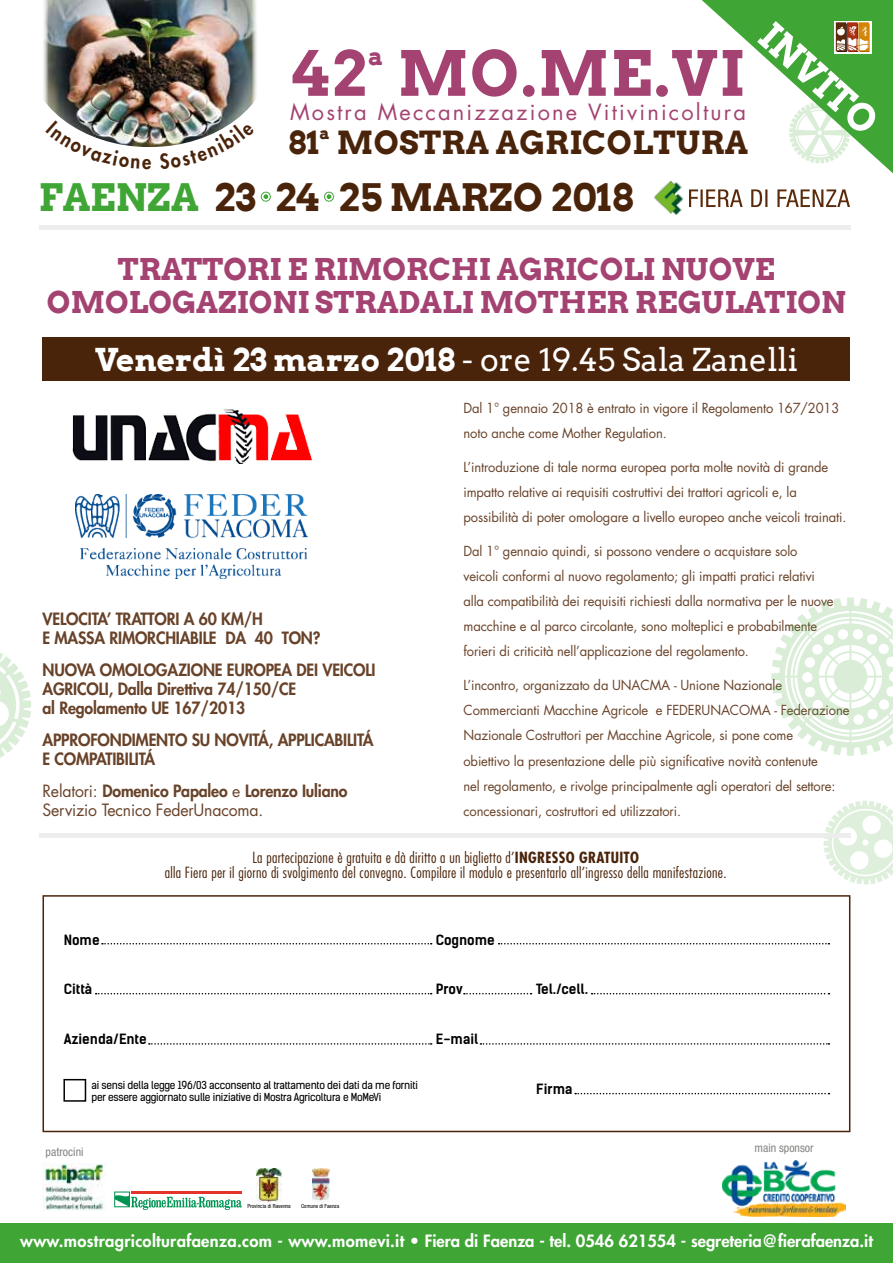
<style>
.page{position:relative;width:893px;height:1263px;background:#fff}
.page>*{position:absolute;margin:0;border:0;box-sizing:border-box;transform-origin:0 0}
.t1{font:700 61.95px "Arvo";letter-spacing:.025em;color:#a44271}
.t2{font:700 37.95px "Arvo";color:#4a240a}
.t3{font:700 37.5px "Arvo";color:#fff}
.t4{font:700 31.8px "Arvo";letter-spacing:.01em;color:#4a240a}
.t5{font:31.5px "Arvo";color:#fff}
.t6{font:700 30px/33px "Arvo";color:#a44271;text-align:center}
.t7{font:700 24.75px "Arvo";color:#a44271}
.t8{font:21.75px "Futura Std";letter-spacing:.1em;color:#a44271}
.t9{font:700 16.8px "Arvo";color:#4a240a}
.t10{font:800 16.5px/19px "Futura Std";letter-spacing:-.01em;color:#684229;scale:.96 1}
.t11{font:800 16.5px "Futura Std";color:#fff}
.t12{font:16.5px/19px "Futura Std";letter-spacing:-.01em;color:#684229;scale:.96 1}
.t13{font:300 condensed 15px/15px "Futura";letter-spacing:.02em;color:#4a240a;text-align:center}
.t14{font:13.5px/25.2px "Futura Std";letter-spacing:-.01em;color:#684229;scale:.96 1}
.t15{font:700 13.5px "Kelson Sans";color:#000}
.t16{font:condensed 11.85px "Helvetica Neue";color:#858482}
.t17{font:10.5px/12px "Kelson Sans";letter-spacing:-.02em;color:#000}
.t18{font:condensed 5.55px "Helvetica Neue";color:#000}
.s1{color:#3fa535}
.s2{color:#fff}
.s3{font-weight:700}
.s4{font-weight:800}
</style>
<div class="page">
<div style="left:0;top:1223px;width:893px;height:40px;background:#3fa535"></div>
<img style="left:43px;top:1163px;width:63px;height:47px">
<svg style="left:114px;top:1191px;width:128px;height:19px"></svg>
<img style="left:312px;top:1168px;width:18px;height:33px">
<img style="left:256px;top:1169px;width:25px;height:32px">
<div style="left:39px;top:225px;width:811px;height:5px;background:#ededed"></div>
<svg style="left:771px;top:597px;width:122px;height:159px"></svg>
<svg style="left:823px;top:801px;width:70px;height:83px"></svg>
<svg style="left:0;top:652px;width:31px;height:106px"></svg>
<svg style="left:261px;top:192px;width:10px;height:10px"></svg>
<svg style="left:324px;top:192px;width:10px;height:10px"></svg>
<img style="left:654px;top:181px;width:29px;height:34px">
<svg style="left:689px;top:189px;width:161px;height:18px"></svg>
<img style="left:43px;top:0;width:214px;height:147px">
<svg style="left:702px;top:0;width:191px;height:173px"></svg>
<img style="left:723px;top:1160px;width:123px;height:56px">
<img style="left:76px;top:494px;width:232px;height:84px">
<div style="left:43px;top:337px;width:807px;height:44px;background:#4a240a"></div>
<img style="left:72px;top:409px;width:240px;height:55px">
<div style="left:43px;top:895px;width:807px;height:237px;border:2px solid #4a240a"></div>
<svg style="left:102px;top:943px;width:330px;height:1px"></svg>
<svg style="left:499px;top:943px;width:330px;height:1px"></svg>
<svg style="left:96px;top:993px;width:336px;height:1px"></svg>
<svg style="left:464px;top:993px;width:68px;height:1px"></svg>
<svg style="left:592px;top:993px;width:237px;height:1px"></svg>
<svg style="left:149px;top:1043px;width:283px;height:2px"></svg>
<svg style="left:480px;top:1043px;width:349px;height:2px"></svg>
<div style="left:63px;top:1079px;width:23px;height:23px;border:2px solid #000"></div>
<svg style="left:575px;top:1093px;width:254px;height:1px"></svg>
<div style="left:39px;top:833px;width:811px;height:5px;background:#ededed"></div>
<img style="left:46px;top:120px;width:105px;height:27px">
<img style="left:159px;top:123px;width:96px;height:24px">
<h1 class="t1" style="left:292px;top:35px;width:76px">42</h1>
<h3 class="t7" style="left:368px;top:40px;width:17px">a</h3>
<h1 class="t1" style="left:398px;top:35px;width:348px">MO.ME.VI</h1>
<h3 class="t4" style="left:288px;top:122px;width:33px">81</h3>
<p class="t9" style="left:320px;top:122px;width:12px">a</p>
<h3 class="t4" style="left:337px;top:122px;width:413px">MOSTRA AGRICOLTURA</h3>
<h3 class="t8" style="left:290px;top:98px;width:457px">Mostra Meccanizzazione Vitivinicoltura</h3>
<h3 class="t3" style="left:780px;top:13px;width:146px;rotate:42deg">INVITO</h3>
<h2 class="t2" style="left:39px;top:174px;width:596px"><span class="s1">FAENZA</span> 23<span class="s2">•</span>24<span class="s2">•</span>25 MARZO 2018</h2>
<h3 class="t6" style="left:47px;top:252px;width:800px">TRATTORI E RIMORCHI AGRICOLI NUOVE<br>OMOLOGAZIONI STRADALI MOTHER REGULATION</h3>
<h3 class="t5" style="left:95px;top:340px;width:704px"><span class="s3">Venerdì 23 marzo 2018</span> - ore 19.45 Sala Zanelli</h3>
<p class="t10" style="left:43px;top:609px;width:291px">VELOCITA’ TRATTORI A 60 KM/H<br>E MASSA RIMORCHIABILE DA 40 TON?</p>
<p class="t10" style="left:43px;top:660px;width:348px">NUOVA OMOLOGAZIONE EUROPEA DEI VEICOLI<br>AGRICOLI, Dalla Direttiva 74/150/CE<br>al Regolamento UE 167/2013</p>
<p class="t10" style="left:43px;top:730px;width:346px">APPROFONDIMENTO SU NOVITÁ, APPLICABILITÁ<br>E COMPATIBILITÁ</p>
<p class="t12" style="left:43px;top:781px;width:319px">Relatori: <span class="s4">Domenico Papaleo</span> e <span class="s4">Lorenzo Iuliano<br></span>Servizio Tecnico FederUnacoma.</p>
<p class="t14" style="left:463px;top:396px;width:393px">Dal 1° gennaio 2018 è entrato in vigore il Regolamento 167/2013 noto anche come Mother Regulation.</p>
<p class="t14" style="left:463px;top:454px;width:400px">L’introduzione di tale norma europea porta molte novità di grande impatto relative ai requisiti costruttivi dei trattori agricoli e, la possibilità di poter omologare a livello europeo anche veicoli trainati.</p>
<p class="t14" style="left:463px;top:538px;width:387px">Dal 1° gennaio quindi, si possono vendere o acquistare solo veicoli conformi al nuovo regolamento; gli impatti pratici relativi alla compatibilità dei requisiti richiesti dalla normativa per le nuove macchine e al parco circolante, sono molteplici e probabilmente forieri di criticità nell’applicazione del regolamento.</p>
<p class="t14" style="left:463px;top:673px;width:404px">L’incontro, organizzato da UNACMA - Unione Nazionale Commercianti Macchine Agricole e FEDERUNACOMA - Federazione Nazionale Costruttori per Macchine Agricole, si pone come<br>obiettivo la presentazione delle più significative novità contenute<br>nel regolamento, e rivolge principalmente agli operatori del settore: concessionari, costruttori ed utilizzatori.</p>
<p class="t13" style="left:165px;top:849px;width:563px">La partecipazione è gratuita e dà diritto a un biglietto d’<span class="s3">INGRESSO GRATUITO<br></span>alla Fiera per il giorno di svolgimento del convegno. Compilare il modulo e presentarlo all’ingresso della manifestazione.</p>
<p class="t15" style="left:64px;top:931px;width:37px">Nome</p>
<p class="t15" style="left:436px;top:931px;width:60px">Cognome</p>
<p class="t15" style="left:64px;top:981px;width:30px">Città</p>
<p class="t15" style="left:436px;top:981px;width:28px">Prov</p>
<p class="t15" style="left:536px;top:981px;width:53px">Tel./cell.</p>
<p class="t15" style="left:64px;top:1031px;width:84px">Azienda/Ente</p>
<p class="t15" style="left:436px;top:1031px;width:44px">E-mail</p>
<p class="t15" style="left:536px;top:1081px;width:38px">Firma</p>
<p class="t17" style="left:91px;top:1079px;width:328px">ai sensi della legge 196/03 acconsento al trattamento dei dati da me forniti per essere aggiornato sulle iniziative di Mostra Agricoltura e MoMeVi</p>
<p class="t16" style="left:46px;top:1144px;width:39px">patrocini</p>
<p class="t18" style="left:247px;top:1202px;width:45px">Provincia di Ravenna</p>
<p class="t18" style="left:301px;top:1202px;width:40px">Comune di Faenza</p>
<p class="t16" style="left:754px;top:1141px;width:61px">main sponsor</p>
<p class="t11" style="left:20px;top:1230px;width:854px">www.mostragricolturafaenza.com - www.momevi.it • Fiera di Faenza - tel. 0546 621554 - segreteria@fierafaenza.it</p>
</div>
